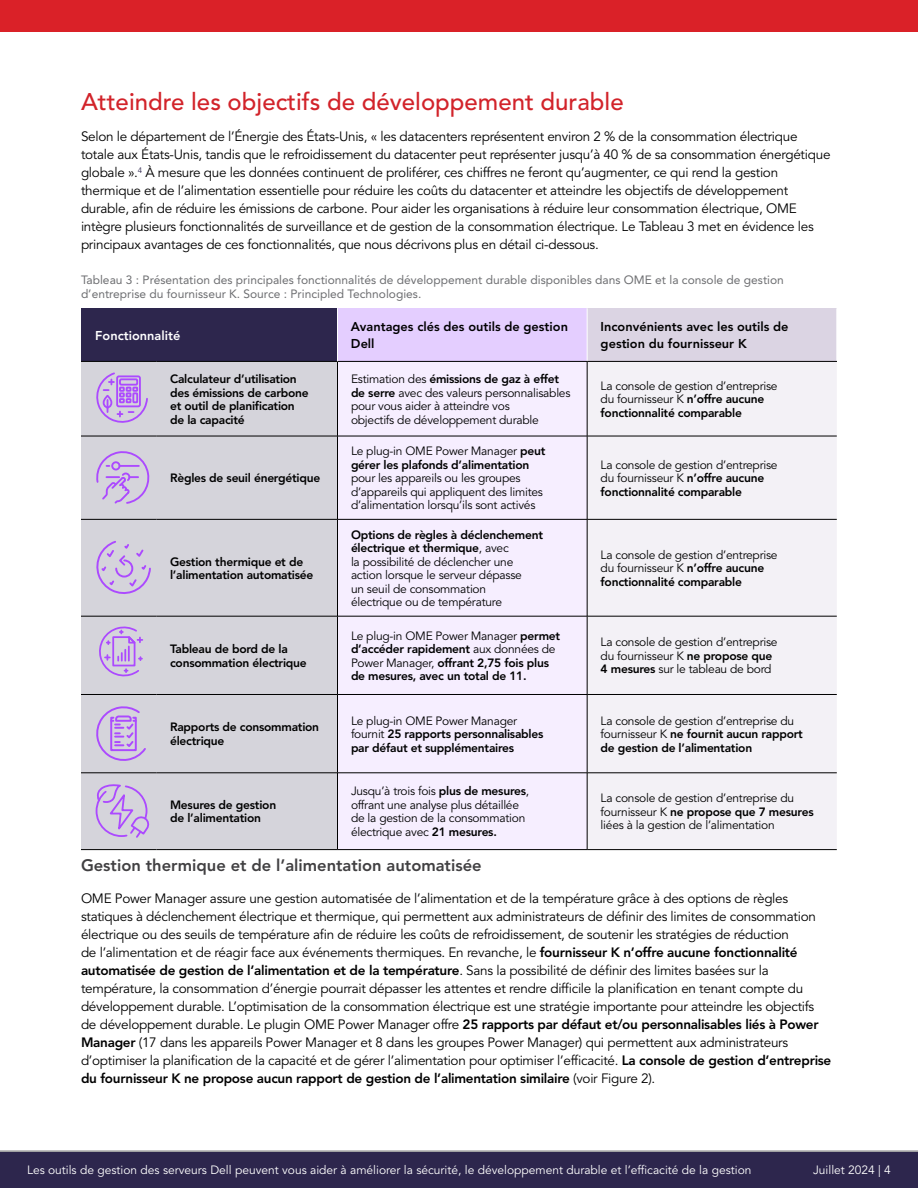
<style>
.page{position:relative;width:918px;height:1188px;background:#fff}
.page>*{position:absolute;margin:0;border:0;box-sizing:border-box;transform-origin:0 0}
.t1{font:500 24px "Avenir LT Pro";color:#d2232a}
.t2{font:800 16.5px "Avenir LT Pro";color:#414042}
.t3{font:13.5px/18px "Avenir LT Pro";letter-spacing:-.02em;color:#000}
.t4{font:800 12.75px/16.5px "Avenir LT Pro";color:#000}
.t5{font:800 12.75px "Avenir LT Pro";color:#fff}
.t6{font:12px/13.5px "Avenir LT Pro";letter-spacing:-.02em;color:#000}
.t7{font:800 12px/13.5px "Avenir LT Pro";letter-spacing:-.02em;color:#000}
.t8{font:12px/14.4px "Avenir LT Pro";color:#6d6e71}
.t9{font:12px "Avenir LT Pro";color:#fff}
.s1{font-weight:800}
.s2{font-weight:400}
</style>
<div class="page">
<div style="left:81px;top:308px;width:257px;height:53px;background:#2d264d"></div>
<div style="left:338px;top:308px;width:249px;height:53px;background:#e4ceff"></div>
<div style="left:587px;top:308px;width:250px;height:53px;background:#dbd4e3"></div>
<div style="left:81px;top:362px;width:256px;height:487px;background:#d5d4db"></div>
<div style="left:338px;top:362px;width:249px;height:487px;background:#f6eeff"></div>
<div style="left:588px;top:362px;width:249px;height:487px;background:#f3f1f6"></div>
<hr style="left:587px;top:308px;width:1px;height:53px;background:#fff">
<hr style="left:81px;top:361px;width:76px;height:1px;background:#000">
<hr style="left:157px;top:361px;width:181px;height:1px;background:#000">
<hr style="left:338px;top:361px;width:249px;height:1px;background:#000">
<hr style="left:337px;top:362px;width:1px;height:74px;background:#000">
<hr style="left:587px;top:361px;width:250px;height:1px;background:#000">
<hr style="left:587px;top:362px;width:1px;height:74px;background:#000">
<hr style="left:81px;top:436px;width:76px;height:1px;background:#000">
<hr style="left:157px;top:436px;width:181px;height:1px;background:#000">
<hr style="left:338px;top:436px;width:249px;height:1px;background:#000">
<hr style="left:337px;top:436px;width:1px;height:83px;background:#000">
<hr style="left:587px;top:436px;width:250px;height:1px;background:#000">
<hr style="left:587px;top:436px;width:1px;height:83px;background:#000">
<hr style="left:81px;top:519px;width:76px;height:1px;background:#000">
<hr style="left:157px;top:519px;width:181px;height:1px;background:#000">
<hr style="left:338px;top:519px;width:249px;height:1px;background:#000">
<hr style="left:337px;top:520px;width:1px;height:96px;background:#000">
<hr style="left:587px;top:519px;width:250px;height:1px;background:#000">
<hr style="left:587px;top:520px;width:1px;height:96px;background:#000">
<hr style="left:81px;top:616px;width:76px;height:1px;background:#000">
<hr style="left:157px;top:616px;width:181px;height:1px;background:#000">
<hr style="left:338px;top:616px;width:249px;height:1px;background:#000">
<hr style="left:337px;top:616px;width:1px;height:78px;background:#000">
<hr style="left:587px;top:616px;width:250px;height:1px;background:#000">
<hr style="left:587px;top:616px;width:1px;height:78px;background:#000">
<hr style="left:81px;top:694px;width:76px;height:1px;background:#000">
<hr style="left:157px;top:694px;width:181px;height:1px;background:#000">
<hr style="left:338px;top:694px;width:249px;height:1px;background:#000">
<hr style="left:337px;top:695px;width:1px;height:78px;background:#000">
<hr style="left:587px;top:694px;width:250px;height:1px;background:#000">
<hr style="left:587px;top:695px;width:1px;height:78px;background:#000">
<hr style="left:81px;top:773px;width:76px;height:1px;background:#000">
<hr style="left:157px;top:773px;width:181px;height:1px;background:#000">
<hr style="left:338px;top:773px;width:249px;height:1px;background:#000">
<hr style="left:337px;top:773px;width:1px;height:76px;background:#000">
<hr style="left:587px;top:773px;width:250px;height:1px;background:#000">
<hr style="left:587px;top:773px;width:1px;height:76px;background:#000">
<hr style="left:81px;top:849px;width:76px;height:1px;background:#000">
<hr style="left:157px;top:849px;width:181px;height:1px;background:#000">
<hr style="left:338px;top:849px;width:249px;height:1px;background:#000">
<hr style="left:587px;top:849px;width:250px;height:1px;background:#000">
<hr style="left:337px;top:308px;width:1px;height:53px;background:#fff">
<svg style="left:94px;top:372px;width:55px;height:53px;background:#c9ace4"></svg>
<svg style="left:96px;top:449px;width:55px;height:56px;background:#cdbbe1"></svg>
<svg style="left:94px;top:540px;width:58px;height:56px;background:#cfc1df"></svg>
<svg style="left:97px;top:626px;width:45px;height:52px;background:#cbb4e2"></svg>
<svg style="left:94px;top:705px;width:53px;height:58px;background:#ccb6e2"></svg>
<svg style="left:95px;top:783px;width:56px;height:56px;background:#cdb9e1"></svg>
<div style="left:0;top:1152px;width:918px;height:36px;background:#2d264d"></div>
<hr style="left:0;top:1151px;width:918px;height:1px;background:#616264">
<div style="left:0;top:0;width:918px;height:32px;background:#da2128"></div>
<h1 class="t1" style="left:81px;top:87px;width:544px">Atteindre les objectifs de développement durable</h1>
<p class="t3" style="left:81px;top:128px;width:751px">Selon le département de l’Énergie des États-Unis, « les datacenters représentent environ 2 % de la consommation électrique totale aux États-Unis, tandis que le refroidissement du datacenter peut représenter jusqu’à 40 % de sa consommation énergétique globale ».<sup>4</sup> À mesure que les données continuent de proliférer, ces chiffres ne feront qu’augmenter, ce qui rend la gestion thermique et de l’alimentation essentielle pour réduire les coûts du datacenter et atteindre les objectifs de développement durable, afin de réduire les émissions de carbone. Pour aider les organisations à réduire leur consommation électrique, OME intègre plusieurs fonctionnalités de surveillance et de gestion de la consommation électrique. Le Tableau 3 met en évidence les principaux avantages de ces fonctionnalités, que nous décrivons plus en détail ci-dessous.</p>
<p class="t8" style="left:81px;top:272px;width:704px">Tableau 3 : Présentation des principales fonctionnalités de développement durable disponibles dans OME et la console de gestion d’entreprise du fournisseur K. Source : Principled Technologies.</p>
<p class="t5" style="left:95px;top:328px;width:87px">Fonctionnalité</p>
<p class="t4" style="left:351px;top:319px;width:219px">Avantages clés des outils de gestion<br>Dell</p>
<p class="t4" style="left:601px;top:319px;width:189px">Inconvénients avec les outils de gestion du fournisseur K</p>
<p class="t7" style="left:170px;top:372px;width:140px">Calculateur d’utilisation des émissions de carbone et outil de planification de la capacité</p>
<p class="t6" style="left:351px;top:372px;width:221px">Estimation des <span class="s1">émissions de gaz à effet de serre</span> avec des valeurs personnalisables pour vous aider à atteindre vos<br>objectifs de développement durable</p>
<p class="t6" style="left:601px;top:379px;width:178px">La console de gestion d’entreprise du fournisseur K <span class="s1">n’offre aucune fonctionnalité comparable</span></p>
<p class="t7" style="left:170px;top:471px;width:152px">Règles de seuil énergétique</p>
<p class="t7" style="left:170px;top:555px;width:145px">Gestion thermique et de l’alimentation automatisée</p>
<p class="t7" style="left:170px;top:642px;width:138px">Tableau de bord de la consommation électrique</p>
<p class="t7" style="left:351px;top:444px;width:196px"><span class="s2">Le plug-in OME Power Manager</span> peut gérer les plafonds d’alimentation</p>
<p class="t6" style="left:351px;top:472px;width:193px">pour les appareils ou les groupes d’appareils qui appliquent des limites d’alimentation lorsqu’ils sont activés</p>
<p class="t6" style="left:351px;top:528px;width:194px"><span class="s1">Options de règles à déclenchement électrique et thermique</span>, avec<br>la possibilité de déclencher une action lorsque le serveur dépasse<br>un seuil de consommation<br>électrique ou de température</p>
<p class="t6" style="left:601px;top:458px;width:178px">La console de gestion d’entreprise du fournisseur K <span class="s1">n’offre aucune fonctionnalité comparable</span></p>
<p class="t6" style="left:601px;top:548px;width:178px">La console de gestion d’entreprise du fournisseur K <span class="s1">n’offre aucune fonctionnalité comparable</span></p>
<p class="t7" style="left:351px;top:629px;width:211px"><span class="s2">Le plug-in OME Power Manager</span> permet d’accéder rapidement <span class="s2">aux données de Power Manager,</span> offrant 2,75 fois plus de mesures, avec un total de 11.</p>
<p class="t6" style="left:601px;top:636px;width:178px">La console de gestion d’entreprise du fournisseur K <span class="s1">ne propose que<br>4 mesures</span> sur le tableau de bord</p>
<p class="t7" style="left:170px;top:721px;width:151px">Rapports de consommation électrique</p>
<p class="t7" style="left:351px;top:714px;width:194px"><span class="s2">Le plug-in OME Power Manager fournit</span> 25 rapports personnalisables par défaut et supplémentaires</p>
<p class="t7" style="left:601px;top:714px;width:204px"><span class="s2">La console de gestion d’entreprise du fournisseur K</span> ne fournit aucun rapport de gestion de l’alimentation</p>
<p class="t6" style="left:351px;top:785px;width:180px">Jusqu’à trois fois <span class="s1">plus de mesures</span>, offrant une analyse plus détaillée de la gestion de la consommation électrique avec <span class="s1">21 mesures.</span></p>
<p class="t6" style="left:601px;top:792px;width:215px">La console de gestion d’entreprise du fournisseur K <span class="s1">ne propose que 7 mesures </span>liées à la gestion de l’alimentation</p>
<p class="t2" style="left:81px;top:856px;width:402px">Gestion thermique et de l’alimentation automatisée</p>
<p class="t3" style="left:81px;top:889px;width:752px">OME Power Manager assure une gestion automatisée de l’alimentation et de la température grâce à des options de règles statiques à déclenchement électrique et thermique, qui permettent aux administrateurs de définir des limites de consommation électrique ou des seuils de température afin de réduire les coûts de refroidissement, de soutenir les stratégies de réduction<br>de l’alimentation et de réagir face aux événements thermiques. En revanche, le <span class="s1">fournisseur K n’offre aucune fonctionnalité automatisée de gestion de l’alimentation et de la température</span>. Sans la possibilité de définir des limites basées sur la température, la consommation d’énergie pourrait dépasser les attentes et rendre difficile la planification en tenant compte du développement durable. L’optimisation de la consommation électrique est une stratégie importante pour atteindre les objectifs de développement durable. Le plugin OME Power Manager offre <span class="s1">25 rapports par défaut et/ou personnalisables liés à Power Manager</span> (17 dans les appareils Power Manager et 8 dans les groupes Power Manager) qui permettent aux administrateurs d’optimiser la planification de la capacité et de gérer l’alimentation pour optimiser l’efficacité. <span class="s1">La console de gestion d’entreprise du fournisseur K ne propose aucun rapport de gestion de l’alimentation similaire</span> (voir Figure 2).</p>
<p class="t7" style="left:170px;top:798px;width:108px">Mesures de gestion de l’alimentation</p>
<p class="t9" style="left:27px;top:1163px;width:726px">Les outils de gestion des serveurs Dell peuvent vous aider à améliorer la sécurité, le développement durable et l’efficacité de la gestion</p>
<p class="t9" style="left:813px;top:1163px;width:79px">Juillet 2024 | 4</p>
</div>
